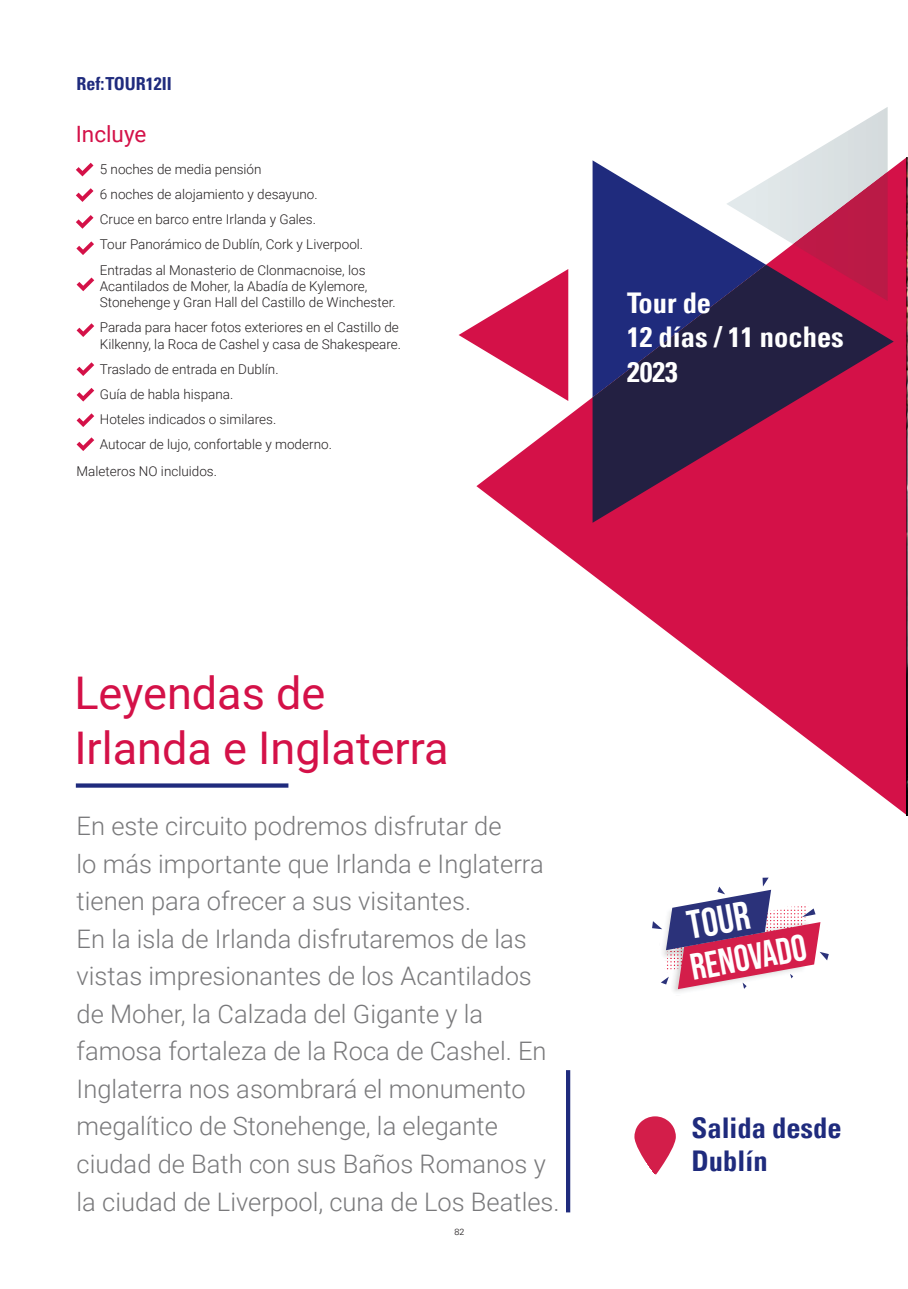
<style>
.page{position:relative;width:908px;height:1289px;background:#fff}
.page>*{position:absolute;margin:0;border:0;box-sizing:border-box;transform-origin:0 0}
.t1{font:45px/54px "Roboto";color:#d41148}
.t2{font:40.05px "Bebas Neue";color:#fff}
.t3{font:37.2px "Bebas Neue";color:#fff}
.t4{font:700 condensed 28.5px/34.2px "Univers";color:#fff}
.t5{font:700 condensed 28.5px/33px "Univers";color:#1f2b7d}
.t6{font:300 25.5px/37.5px "Roboto";color:#79797b}
.t7{font:22.5px "Roboto";color:#d41148}
.t8{font:700 condensed 18px "Univers";color:#1f2b7d}
.t9{font:300 13.5px/25.2px "Roboto";color:#231f20}
.t10{font:300 9px "Univers";color:#231f20}
</style>
<div class="page">
<img style="left:906px;top:157px;width:1px;height:659px">
<svg style="left:476px;top:157px;width:430px;height:658px"></svg>
<svg style="left:592px;top:265px;width:301px;height:258px;background:#971645"></svg>
<svg style="left:458px;top:269px;width:110px;height:132px"></svg>
<svg style="left:592px;top:107px;width:295px;height:290px"></svg>
<svg style="left:76px;top:163px;width:17px;height:13px"></svg>
<svg style="left:76px;top:188px;width:17px;height:14px"></svg>
<svg style="left:76px;top:215px;width:17px;height:14px"></svg>
<svg style="left:76px;top:783px;width:212px;height:4px"></svg>
<hr style="left:566px;top:1070px;width:4px;height:142px;background:#1f2b7d">
<svg style="left:76px;top:241px;width:18px;height:14px"></svg>
<svg style="left:77px;top:277px;width:17px;height:14px"></svg>
<svg style="left:77px;top:388px;width:17px;height:13px"></svg>
<svg style="left:77px;top:362px;width:17px;height:14px"></svg>
<svg style="left:77px;top:413px;width:17px;height:14px"></svg>
<svg style="left:77px;top:437px;width:17px;height:14px"></svg>
<svg style="left:634px;top:1116px;width:41px;height:58px"></svg>
<svg style="left:652px;top:877px;width:176px;height:112px"></svg>
<svg style="left:77px;top:323px;width:17px;height:14px"></svg>
<h3 class="t8" style="left:77px;top:72px;width:97px">Ref: TOUR12II</h3>
<h3 class="t7" style="left:76px;top:118px;width:72px">Incluye</h3>
<p class="t9" style="left:100px;top:156px;width:267px">5 noches de media pensión<br>6 noches de alojamiento y desayuno.<br>Cruce en barco entre Irlanda y Gales.<br>Tour Panorámico de Dublín, Cork y Liverpool.<br>Entradas al Monasterio de Clonmacnoise, los</p>
<p class="t9" style="left:100px;top:277px;width:297px;line-height:16.2px">Acantilados de Moher, la Abadía de Kylemore,<br>Stonehenge y Gran Hall del Castillo de Winchester.</p>
<p class="t9" style="left:100px;top:319px;width:303px;line-height:16.2px">Parada para hacer fotos exteriores en el Castillo de<br>Kilkenny, la Roca de Cashel y casa de Shakespeare.</p>
<p class="t9" style="left:100px;top:356px;width:233px">Traslado de entrada en Dublín.<br>Guía de habla hispana.<br>Hoteles indicados o similares.<br>Autocar de lujo, confortable y moderno.</p>
<p class="t9" style="left:77px;top:458px;width:142px">Maleteros NO incluidos.</p>
<h3 class="t4" style="left:627px;top:285px;width:218px">Tour de<br>12 días / 11 noches<br>2023</h3>
<h1 class="t1" style="left:74px;top:664px;width:375px">Leyendas de<br>Irlanda e Inglaterra</h1>
<p class="t6" style="left:77px;top:806px;width:484px">En este circuito podremos disfrutar de<br>lo más importante que Irlanda e Inglaterra tienen para ofrecer a sus visitantes.<br>En la isla de Irlanda disfrutaremos de las vistas impresionantes de los Acantilados de Moher, la Calzada del Gigante y la famosa fortaleza de la Roca de Cashel. En Inglaterra nos asombrará el monumento megalítico de Stonehenge, la elegante ciudad de Bath con sus Baños Romanos y la ciudad de Liverpool, cuna de Los Beatles.</p>
<p class="t10" style="left:454px;top:1226px;width:12px">82</p>
<h2 class="t2" style="left:683px;top:903px;width:64px;rotate:-10deg">tour</h2>
<h3 class="t3" style="left:687px;top:946px;width:119px;rotate:-10deg">renovado</h3>
<h3 class="t5" style="left:691px;top:1111px;width:152px">Salida desde<br>Dublín</h3>
</div>
